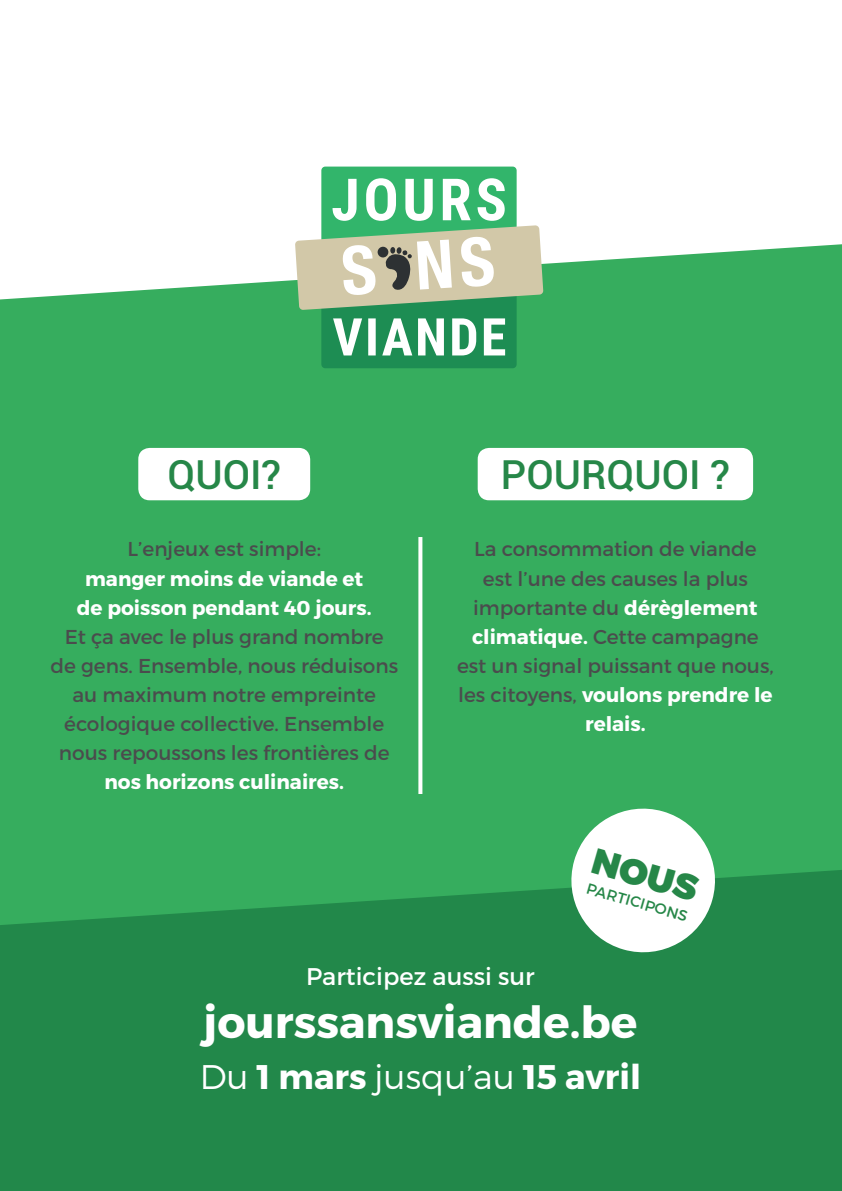
<style>
.page{position:relative;width:842px;height:1191px;background:#fff}
.page>*{position:absolute;margin:0;border:0;box-sizing:border-box;transform-origin:0 0}
.t1{font:700 44.2px "Montserrat";color:#fff}
.t2{font:500 40px "Roboto";color:#268748}
.t3{font:900 36px "Montserrat";color:#268748}
.t4{font:700 34.1px "Montserrat";color:#fff}
.t5{font:24.1px "Montserrat";color:#fff}
.t6{font:20.1px/29.1px "Montserrat";color:#4b4c4d;text-align:center}
.t7{font:15px "Montserrat";color:#268748}
.s1{font-weight:700;color:#fff}
.s2{font-weight:300}
</style>
<div class="page">
<div style="left:0;top:244px;width:842px;height:626px;background:#36ad5e"></div>
<svg style="left:418px;top:537px;width:4px;height:257px"></svg>
<svg style="left:0;top:870px;width:842px;height:321px;background:#238b4b"></svg>
<svg style="left:563px;top:800px;width:160px;height:160px"></svg>
<div style="left:138px;top:448px;width:172px;height:52px;background:#fff;border-radius:11px"></div>
<div style="left:478px;top:448px;width:275px;height:52px;background:#fff;border-radius:11px"></div>
<svg style="left:295px;top:167px;width:248px;height:201px"></svg>
<p class="t2" style="left:167px;top:447px;width:115px">QUOI?</p>
<p class="t2" style="left:501px;top:447px;width:231px">POURQUOI ?</p>
<p class="t6" style="left:50px;top:534px;width:349px">L’enjeux est simple:<br><span class="s1">manger moins de viande et<br>de poisson pendant 40 jours.<br></span>Et ça avec le plus grand nombre de gens. Ensemble, nous réduisons au maximum notre empreinte écologique collective. Ensemble nous repoussons les frontières de <span class="s1">nos horizons culinaires.</span></p>
<p class="t6" style="left:457px;top:534px;width:318px">La consommation de viande est l’une des causes la plus importante du <span class="s1">dérèglement climatique.</span> Cette campagne est un signal puissant que nous, les citoyens, <span class="s1">voulons prendre le relais.</span></p>
<p class="t3" style="left:599px;top:838px;width:109px;rotate:16deg">NOUS</p>
<p class="t7" style="left:589px;top:879px;width:106px;rotate:16deg">PARTICIPONS</p>
<p class="t5" style="left:306px;top:962px;width:230px">Participez aussi sur</p>
<p class="t1" style="left:203px;top:995px;width:435px">jourssansviande.be</p>
<p class="t4" style="left:200px;top:1055px;width:443px"><span class="s2">Du</span> 1 mars <span class="s2">jusqu’au</span> 15 avril</p>
</div>
